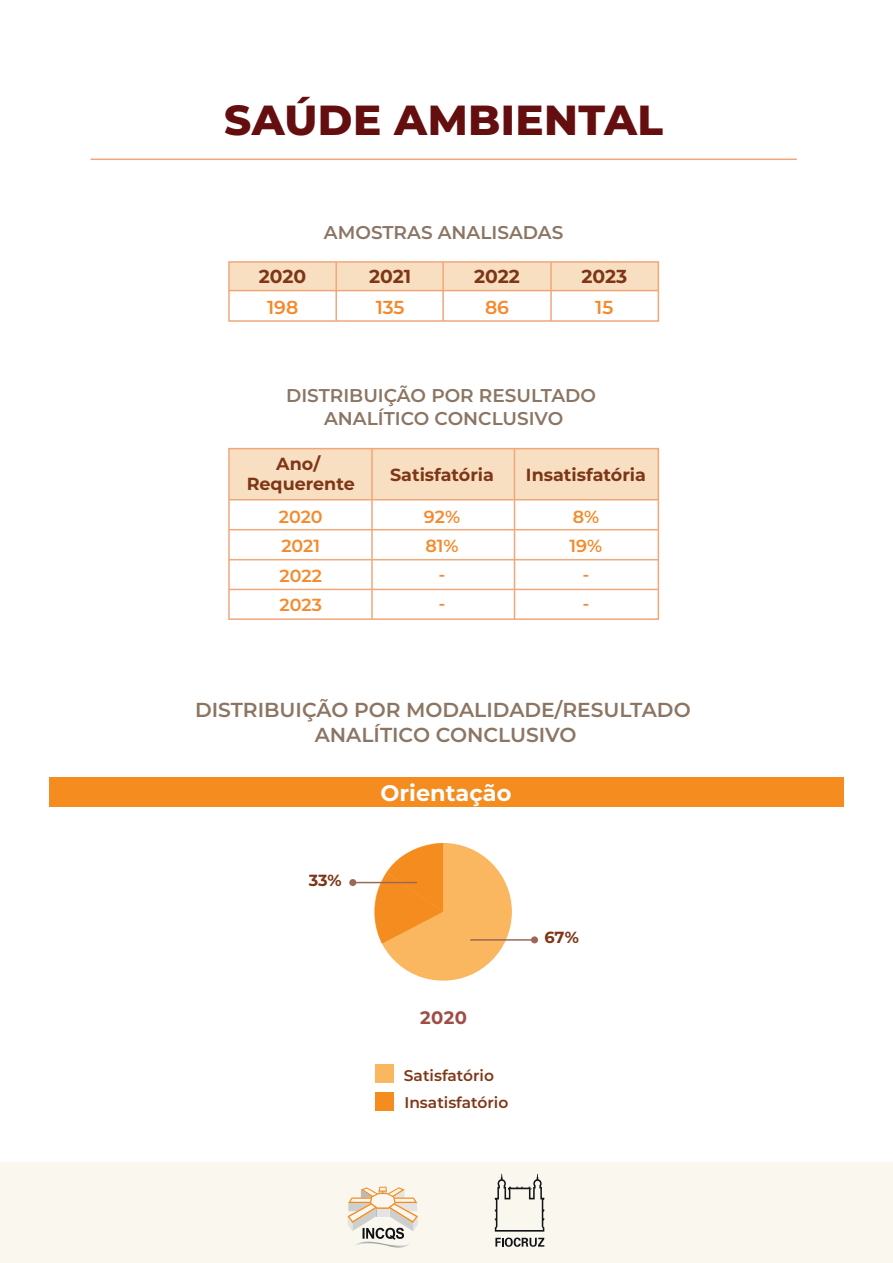
<style>
.page{position:relative;width:893px;height:1263px;background:#fff}
.page>*{position:absolute;margin:0;border:0;box-sizing:border-box;transform-origin:0 0}
.t1{font:800 42px "Montserrat";letter-spacing:.01em;color:#650e10}
.t2{font:700 22.5px "Montserrat";color:#fff}
.t3{font:600 20.25px/24.3px "Montserrat";color:#8b7563;text-align:center}
.t4{font:700 18.75px "Montserrat";color:#7e3617}
.t5{font:600 18.75px "Montserrat";color:#f6892b}
.t6{font:600 18.45px/22.2px "Montserrat";color:#8b7563;text-align:center}
.t7{font:700 18px "Montserrat";color:#9f4d45}
.t8{font:700 17.55px/20.1px "Montserrat";color:#7e3617;text-align:center}
.t9{font:600 17.55px "Montserrat";letter-spacing:-.005em;color:#f6892b}
.t10{font:700 16.05px "Montserrat";color:#7e3617}
.t11{font:600 15.45px/27px "Montserrat";color:#7e3617}
</style>
<div class="page">
<div style="left:0;top:1162px;width:893px;height:101px;background:#faf7ef"></div>
<svg style="left:348px;top:1187px;width:70px;height:61px"></svg>
<svg style="left:495px;top:1237px;width:49px;height:10px"></svg>
<svg style="left:495px;top:1174px;width:49px;height:57px"></svg>
<hr style="left:91px;top:159px;width:706px;height:1px;background:#f1a77a">
<div style="left:229px;top:262px;width:429px;height:29px;background:#f8dfc1"></div>
<div style="left:228px;top:261px;width:431px;height:61px;border:2px solid #f1a77a"></div>
<hr style="left:229px;top:290px;width:429px;height:1px;background:#f1a77a">
<hr style="left:335px;top:262px;width:2px;height:59px;background:#f1a77a">
<hr style="left:442px;top:262px;width:2px;height:59px;background:#f1a77a">
<hr style="left:550px;top:262px;width:2px;height:59px;background:#f1a77a">
<div style="left:229px;top:449px;width:429px;height:51px;background:#f8dfc1"></div>
<div style="left:228px;top:448px;width:431px;height:172px;border:2px solid #f1a77a"></div>
<hr style="left:229px;top:499px;width:429px;height:1px;background:#f1a77a">
<hr style="left:229px;top:529px;width:429px;height:1px;background:#f1a77a">
<hr style="left:229px;top:559px;width:429px;height:1px;background:#f1a77a">
<hr style="left:229px;top:589px;width:429px;height:1px;background:#f1a77a">
<hr style="left:371px;top:449px;width:2px;height:170px;background:#f1a77a">
<hr style="left:514px;top:449px;width:1px;height:170px;background:#f1a77a">
<div style="left:49px;top:777px;width:794px;height:30px;background:#f48c1f"></div>
<div style="left:375px;top:1064px;width:19px;height:18px;background:#fbb760"></div>
<div style="left:375px;top:1092px;width:19px;height:19px;background:#f48c1f"></div>
<div style="left:374px;top:843px;width:138px;height:138px;background:#fbb760;border-radius:50%"></div>
<svg style="left:363px;top:843px;width:80px;height:100px"></svg>
<hr style="left:470px;top:939px;width:64px;height:2px;background:#9c6755">
<div style="left:531px;top:936px;width:7px;height:7px;background:#9c6755;border-radius:50%"></div>
<hr style="left:354px;top:882px;width:63px;height:1px;background:#9c6755">
<div style="left:349px;top:879px;width:7px;height:7px;background:#9c6755;border-radius:50%"></div>
<h1 class="t1" style="left:224px;top:89px;width:441px">SAÚDE AMBIENTAL</h1>
<p class="t4" style="left:259px;top:263px;width:49px">2020</p>
<p class="t5" style="left:267px;top:294px;width:33px">198</p>
<p class="t6" style="left:324px;top:220px;width:241px">AMOSTRAS ANALISADAS</p>
<p class="t4" style="left:369px;top:263px;width:44px">2021</p>
<p class="t5" style="left:376px;top:294px;width:30px">135</p>
<p class="t4" style="left:474px;top:263px;width:47px">2022</p>
<p class="t5" style="left:485px;top:294px;width:26px">86</p>
<p class="t4" style="left:581px;top:263px;width:47px">2023</p>
<p class="t5" style="left:595px;top:294px;width:20px">15</p>
<p class="t6" style="left:286px;top:384px;width:311px">DISTRIBUIÇÃO POR RESULTADO<br>ANALÍTICO CONCLUSIVO</p>
<p class="t8" style="left:247px;top:453px;width:110px">Ano/<br>Requerente</p>
<p class="t8" style="left:390px;top:463px;width:105px">Satisfatória</p>
<p class="t8" style="left:526px;top:464px;width:121px">Insatisfatória</p>
<p class="t9" style="left:279px;top:504px;width:45px">2020</p>
<p class="t9" style="left:424px;top:504px;width:38px">92%</p>
<p class="t9" style="left:573px;top:504px;width:28px">8%</p>
<p class="t9" style="left:281px;top:533px;width:40px">2021</p>
<p class="t9" style="left:425px;top:533px;width:35px">81%</p>
<p class="t9" style="left:570px;top:533px;width:34px">19%</p>
<p class="t9" style="left:280px;top:563px;width:44px">2022</p>
<p class="t9" style="left:438px;top:563px;width:9px">-</p>
<p class="t9" style="left:582px;top:563px;width:9px">-</p>
<p class="t9" style="left:280px;top:593px;width:44px">2023</p>
<p class="t9" style="left:438px;top:593px;width:9px">-</p>
<p class="t9" style="left:582px;top:593px;width:9px">-</p>
<p class="t3" style="left:195px;top:697px;width:497px">DISTRIBUIÇÃO POR MODALIDADE/RESULTADO<br>ANALÍTICO CONCLUSIVO</p>
<p class="t10" style="left:309px;top:869px;width:34px">33%</p>
<p class="t2" style="left:381px;top:776px;width:132px">Orientação</p>
<p class="t7" style="left:420px;top:1004px;width:48px">2020</p>
<p class="t11" style="left:404px;top:1061px;width:106px">Satisfatório<br>Insatisfatório</p>
<p class="t10" style="left:544px;top:926px;width:36px">67%</p>
</div>
